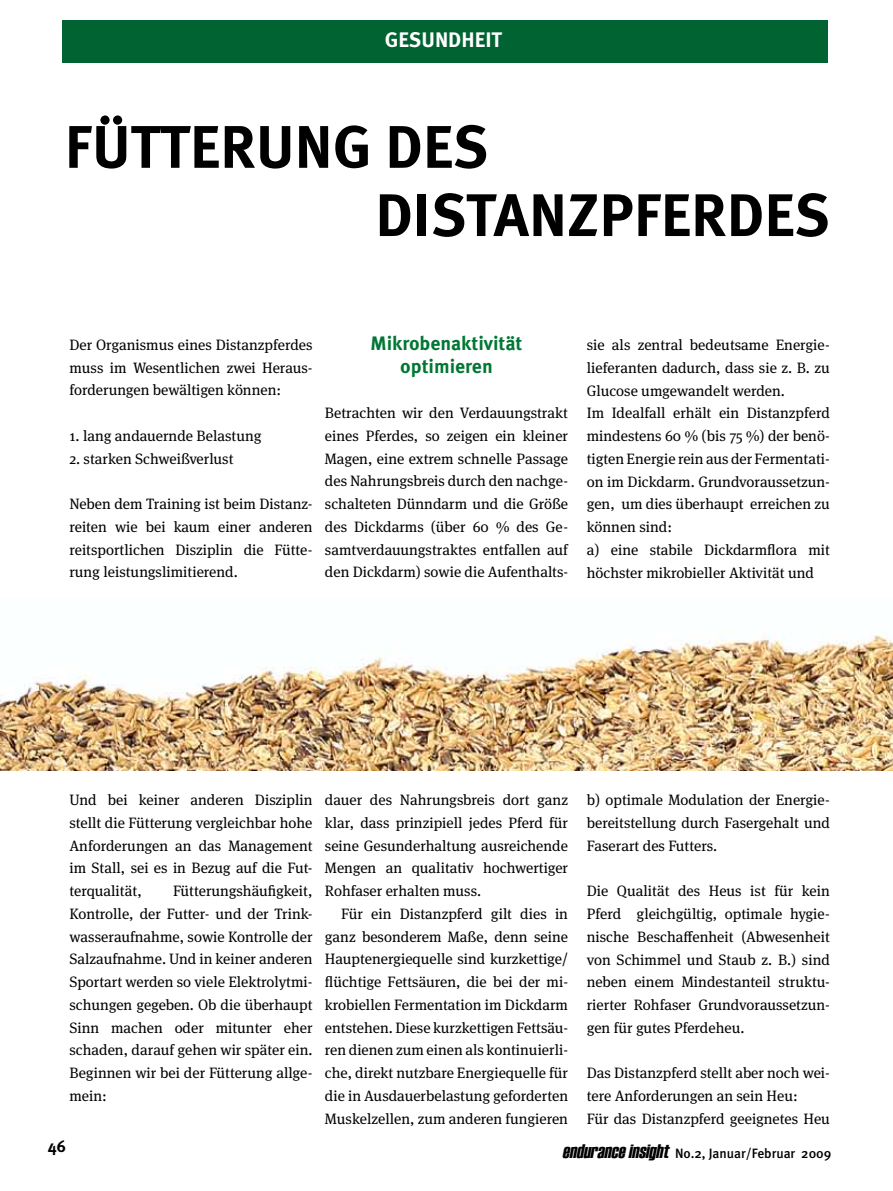
<style>
.page{position:relative;width:893px;height:1191px;background:#fff}
.page>*{position:absolute;margin:0;border:0;box-sizing:border-box;transform-origin:0 0}
.t1{font:700 60px/68.2px "Meta Pro";color:#000}
.t2{font:700 21px "Meta Pro";color:#fff}
.t3{font:700 19.5px/22.8px "Meta Pro";color:#007734;text-align:center}
.t4{font:700 16.5px "Meta Pro";color:#000}
.t5{font:15px/22.8px "Meta Serif OT";color:#000;text-align:justify}
.t6{font:500 13.5px "Meta";color:#000}
.s1{font-family:"Haettenschweiler";font-weight:400;font-style:italic;font-size:19.5px}
</style>
<div class="page">
<div style="left:62px;top:20px;width:766px;height:42px;background:#006331"></div>
<img style="left:0;top:632px;width:893px;height:138px">
<p class="t2" style="left:385px;top:26px;width:119px">GESUNDHEIT</p>
<p class="t1" style="left:375px;top:113px;width:456px;text-indent:-310px">FÜTTERUNG DES<br>DISTANZPFERDES</p>
<p class="t5" style="left:69px;top:333px;width:245px">Der Organismus eines Distanzpferdes muss im Wesentlichen zwei Heraus&shy;forderungen bewältigen können:</p>
<p class="t5" style="left:69px;top:424px;width:194px">1. lang andauernde Belastung</p>
<p class="t5" style="left:69px;top:447px;width:166px">2. starken Schweißverlust</p>
<p class="t5" style="left:69px;top:493px;width:245px">Neben dem Training ist beim Distanz&shy;reiten wie bei kaum einer anderen reitsportlichen Disziplin die Fütte&shy;rung leistungslimitierend.</p>
<p class="t3" style="left:371px;top:332px;width:153px">Mikrobenaktivität optimieren</p>
<p class="t5" style="left:325px;top:402px;width:245px">Betrachten wir den Verdauungstrakt eines Pferdes, so zeigen ein kleiner Magen, eine extrem schnelle Passage des Nahrungsbreis durch den nachge&shy;schalteten Dünndarm und die Größe des Dickdarms (über 60 % des Ge&shy;samtverdauungstraktes entfallen auf den Dickdarm) sowie die Aufenthalts-</p>
<p class="t5" style="left:587px;top:334px;width:245px;text-align:left">sie als zentral bedeutsame Energie&shy;lieferanten dadurch, dass sie z. B. zu Glucose umgewandelt werden.<br>Im Idealfall erhält ein Distanzpferd mindestens 60 % (bis 75 %) der benö&shy;tigten Energie rein aus der Fermentati&shy;on im Dickdarm. Grundvoraussetzun&shy;gen, um dies überhaupt erreichen zu können sind:<br>a) eine stabile Dickdarmflora mit höchster mikrobieller Aktivität und</p>
<p class="t5" style="left:69px;top:788px;width:245px">Und bei keiner anderen Disziplin stellt die Fütterung vergleichbar hohe Anforderungen an das Management im Stall, sei es in Bezug auf die Fut&shy;terqualität,</p>
<p class="t5" style="left:69px;top:879px;width:245px;text-indent:104px">Fütterungshäufigkeit, Kontrolle, der Futter- und der Trink&shy;wasseraufnahme, sowie Kontrolle der Salzaufnahme. Und in keiner anderen Sportart werden so viele Elektrolytmi&shy;schungen gegeben. Ob die überhaupt Sinn machen oder mitunter eher schaden, darauf gehen wir später ein.<br>Beginnen wir bei der Fütterung allge&shy;mein:</p>
<p class="t5" style="left:325px;top:788px;width:245px">dauer des Nahrungsbreis dort ganz</p>
<p class="t5" style="left:325px;top:811px;width:245px">klar, dass prinzipiell jedes Pferd für</p>
<p class="t5" style="left:325px;top:834px;width:245px">seine Gesunderhaltung ausreichende</p>
<p class="t5" style="left:325px;top:857px;width:245px">Mengen an qualitativ hochwertiger</p>
<p class="t5" style="left:325px;top:879px;width:158px">Rohfaser erhalten muss.</p>
<p class="t5" style="left:341px;top:902px;width:228px">Für ein Distanzpferd gilt dies in</p>
<p class="t5" style="left:325px;top:925px;width:245px">ganz besonderem Maße, denn seine</p>
<p class="t5" style="left:325px;top:948px;width:245px">Hauptenergiequelle sind kurzkettige/</p>
<p class="t5" style="left:325px;top:971px;width:245px">flüchtige Fettsäuren, die bei der mi-</p>
<p class="t5" style="left:325px;top:993px;width:245px">krobiellen Fermentation im Dickdarm</p>
<p class="t5" style="left:325px;top:1016px;width:245px">entstehen. Diese kurzkettigen Fettsäu-</p>
<p class="t5" style="left:325px;top:1039px;width:245px">ren dienen zum einen als kontinuierli-</p>
<p class="t5" style="left:325px;top:1062px;width:245px">che, direkt nutzbare Energiequelle für</p>
<p class="t5" style="left:325px;top:1084px;width:245px">die in Ausdauerbelastung geforderten</p>
<p class="t5" style="left:325px;top:1107px;width:245px">Muskelzellen, zum anderen fungieren</p>
<p class="t5" style="left:587px;top:789px;width:245px">b) optimale Modulation der Energie&shy;bereitstellung durch Fasergehalt und Faserart des Futters.</p>
<p class="t5" style="left:587px;top:880px;width:245px">Die Qualität des Heus ist für kein Pferd gleichgültig, optimale hygie&shy;nische Beschaffenheit (Abwesenheit von Schimmel und Staub z. B.) sind neben einem Mindestanteil struktu&shy;rierter Rohfaser Grundvoraussetzun&shy;gen für gutes Pferdeheu.</p>
<p class="t5" style="left:587px;top:1062px;width:245px;text-align:left">Das Distanzpferd stellt aber noch wei&shy;tere Anforderungen an sein Heu:<br>Für das Distanzpferd geeignetes Heu</p>
<p class="t4" style="left:48px;top:1135px;width:20px">46</p>
<p class="t6" style="left:562px;top:1145px;width:271px"><span class="s1">enduranceinsight</span> No.2, Januar/Februar 2009</p>
</div>
